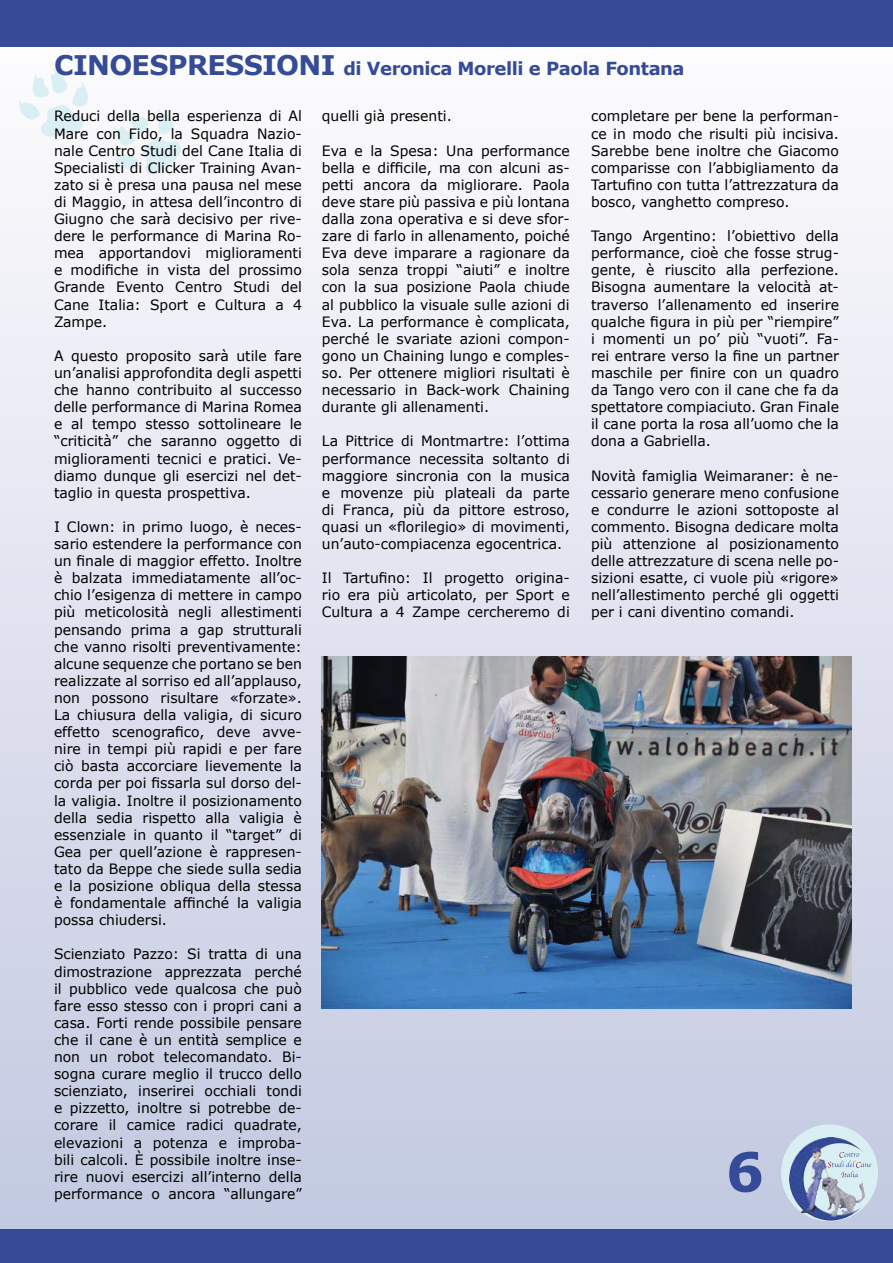
<style>
.page{position:relative;width:893px;height:1263px;background:#fff}
.page>*{position:absolute;margin:0;border:0;box-sizing:border-box;transform-origin:0 0}
.t1{font:700 54px "Verdana";color:#354b97}
.t2{font:700 18px "Verdana";letter-spacing:-.025em;color:#354b97}
.t3{font:14.25px/17.1px "Verdana";color:#000;text-align:justify}
.s1{font-size:27px}
</style>
<div class="page">
<div style="left:0;top:0;width:893px;height:1262px;background:linear-gradient(to bottom,#fefcfe,#c1c8e0)"></div>
<div style="left:0;top:0;width:893px;height:46px;background:#354b97"></div>
<div style="left:0;top:1229px;width:893px;height:34px;background:#354b97"></div>
<div style="left:781px;top:1124px;width:97px;height:97px;background:#daeff4;border-radius:50%"></div>
<img style="left:789px;top:1137px;width:83px;height:83px">
<svg style="left:803px;top:1142px;width:70px;height:74px"></svg>
<svg style="left:18px;top:68px;width:73px;height:77px"></svg>
<svg style="left:113px;top:110px;width:68px;height:76px"></svg>
<svg style="left:892px;top:46px;width:1px;height:1183px"></svg>
<img style="left:321px;top:657px;width:531px;height:352px">
<p class="t2" style="left:54px;top:57px;width:632px"><span class="s1">CINOESPRESSIONI</span> di Veronica Morelli e Paola Fontana</p>
<p class="t3" style="left:54px;top:107px;width:249px">Reduci della bella esperienza di Al Mare con Fido, la Squadra Nazio&shy;nale Centro Studi del Cane Italia di Specialisti di Clicker Training Avan&shy;zato si è presa una pausa nel mese di Maggio, in attesa dell’incontro di Giugno che sarà decisivo per rive&shy;dere le performance di Marina Ro&shy;mea apportandovi miglioramenti e modifiche in vista del prossimo Grande Evento Centro Studi del Cane Italia: Sport e Cultura a 4<br>Zampe.</p>
<p class="t3" style="left:54px;top:347px;width:249px">A questo proposito sarà utile fare un’analisi approfondita degli aspetti che hanno contribuito al successo delle performance di Marina Romea e al tempo stesso sottolineare le “criticità” che saranno oggetto di miglioramenti tecnici e pratici. Ve&shy;diamo dunque gli esercizi nel det&shy;taglio in questa prospettiva.</p>
<p class="t3" style="left:54px;top:518px;width:249px">I Clown: in primo luogo, è neces&shy;sario estendere la performance con un finale di maggior effetto. Inoltre è balzata immediatamente all’oc&shy;chio l’esigenza di mettere in campo più meticolosità negli allestimenti pensando prima a gap strutturali che vanno risolti preventivamente: alcune sequenze che portano se ben realizzate al sorriso ed all’applauso, non possono risultare «forzate».<br>La chiusura della valigia, di sicuro effetto scenografico, deve avve&shy;nire in tempi più rapidi e per fare ciò basta accorciare lievemente la corda per poi fissarla sul dorso del&shy;la valigia. Inoltre il posizionamento della sedia rispetto alla valigia è essenziale in quanto il “target” di Gea per quell’azione è rappresen&shy;tato da Beppe che siede sulla sedia e la posizione obliqua della stessa è fondamentale affinché la valigia possa chiudersi.</p>
<p class="t3" style="left:54px;top:945px;width:249px">Scienziato Pazzo: Si tratta di una dimostrazione apprezzata perché il pubblico vede qualcosa che può fare esso stesso con i propri cani a casa. Forti rende possibile pensare che il cane è un entità semplice e non un robot telecomandato. Bi&shy;sogna curare meglio il trucco dello scienziato, inserirei occhiali tondi e pizzetto, inoltre si potrebbe de&shy;corare il camice radici quadrate, elevazioni a potenza e improba&shy;bili calcoli. È possibile inoltre inse&shy;rire nuovi esercizi all’interno della performance o ancora “allungare”</p>
<p class="t3" style="left:322px;top:107px;width:131px">quelli già presenti.</p>
<p class="t3" style="left:322px;top:141px;width:249px">Eva e la Spesa: Una performance bella e difficile, ma con alcuni as&shy;petti ancora da migliorare. Paola deve stare più passiva e più lontana dalla zona operativa e si deve sfor&shy;zare di farlo in allenamento, poiché Eva deve imparare a ragionare da sola senza troppi “aiuti” e inoltre con la sua posizione Paola chiude al pubblico la visuale sulle azioni di Eva. La performance è complicata, perché le svariate azioni compon&shy;gono un Chaining lungo e comples&shy;so. Per ottenere migliori risultati è necessario in Back-work Chaining durante gli allenamenti.</p>
<p class="t3" style="left:322px;top:432px;width:249px">La Pittrice di Montmartre: l’ottima performance necessita soltanto di maggiore sincronia con la musica e movenze più plateali da parte di Franca, più da pittore estroso, quasi un «florilegio» di movimenti, un’auto-compiacenza egocentrica.</p>
<p class="t3" style="left:322px;top:569px;width:249px">Il Tartufino: Il progetto origina&shy;rio era più articolato, per Sport e Cultura a 4 Zampe cercheremo di</p>
<p class="t3" style="left:591px;top:107px;width:249px">completare per bene la performan&shy;ce in modo che risulti più incisiva.<br>Sarebbe bene inoltre che Giacomo comparisse con l’abbigliamento da Tartufino con tutta l’attrezzatura da bosco, vanghetto compreso.</p>
<p class="t3" style="left:591px;top:227px;width:249px">Tango Argentino: l’obiettivo della performance, cioè che fosse strug&shy;gente, è riuscito alla perfezione.<br>Bisogna aumentare la velocità at&shy;traverso l’allenamento ed inserire qualche figura in più per “riempire” i momenti un po’ più “vuoti”. Fa&shy;rei entrare verso la fine un partner maschile per finire con un quadro da Tango vero con il cane che fa da spettatore compiaciuto. Gran Finale il cane porta la rosa all’uomo che la dona a Gabriella.</p>
<p class="t3" style="left:591px;top:466px;width:249px">Novità famiglia Weimaraner: è ne&shy;cessario generare meno confusione e condurre le azioni sottoposte al commento. Bisogna dedicare molta più attenzione al posizionamento delle attrezzature di scena nelle po&shy;sizioni esatte, ci vuole più «rigore» nell’allestimento perché gli oggetti per i cani diventino comandi.</p>
<h1 class="t1" style="left:726px;top:1137px;width:40px">6</h1>
</div>
